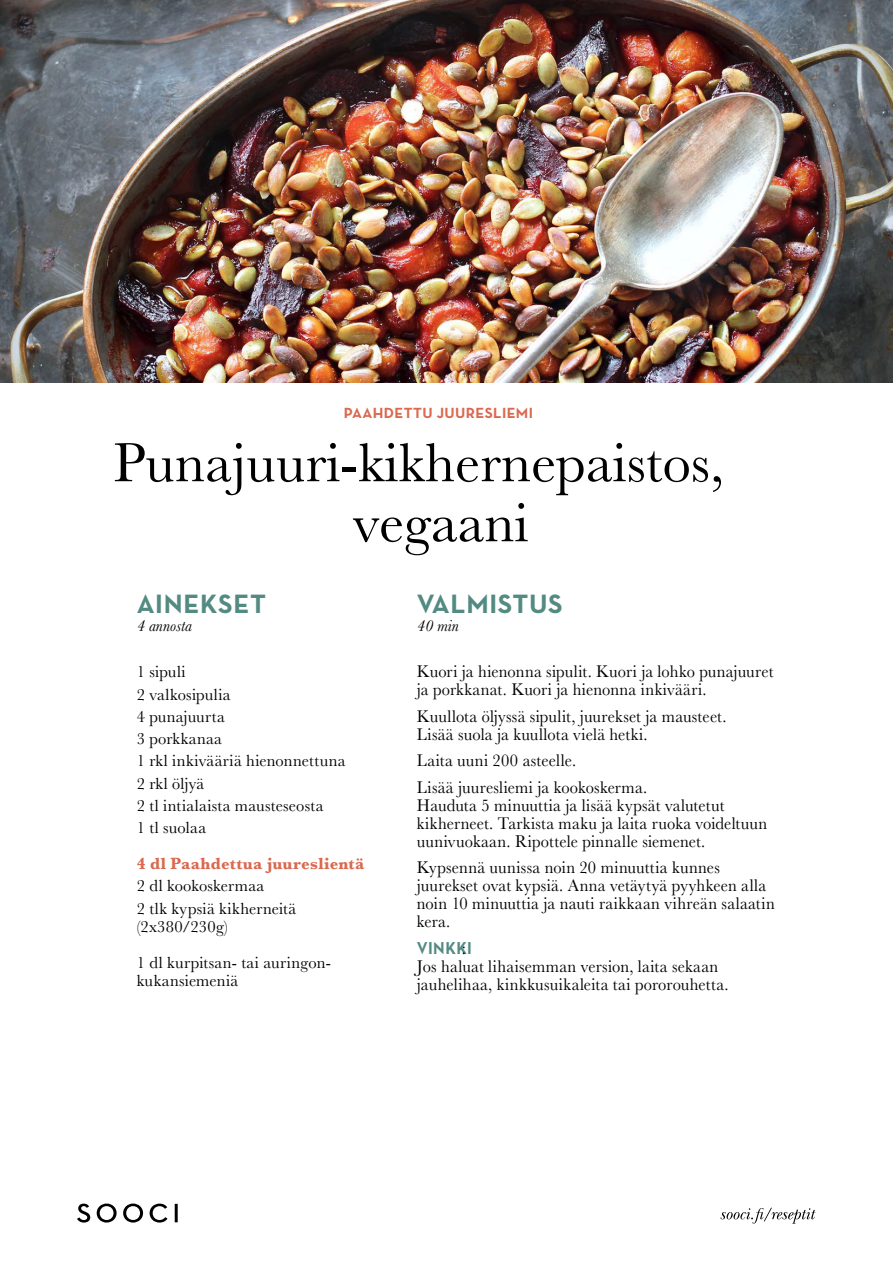
<style>
.page{position:relative;width:893px;height:1263px;background:#fff}
.page>*{position:absolute;margin:0;border:0;box-sizing:border-box;transform-origin:0 0}
.t1{font:57px/60px "Baskerville";color:#000}
.t2{font:700 27px "Neutra Text";letter-spacing:.025em;color:#538a82}
.t3{font:17.55px/18px "Baskerville";letter-spacing:.015em;color:#000;scale:.94 1}
.t4{font:700 17.55px "Neutra Text";letter-spacing:.015em;color:#538a82;scale:.94 1}
.t5{font:16.8px/22.2px "Baskerville";letter-spacing:.02em;color:#000}
.t6{font:700 16.8px "Baskerville";letter-spacing:.015em;color:#da694f}
.t7{font:italic 16.5px "Baskerville";color:#000}
.t8{font:700 15px "Neutra Text";letter-spacing:.025em;color:#da694f}
.s1{font-family:"Baskerville";font-weight:400;color:#000}
</style>
<div class="page">
<img style="left:0;top:0;width:893px;height:383px">
<svg style="left:720px;top:1208px;width:95px;height:16px"></svg>
<svg style="left:77px;top:1203px;width:101px;height:19px"></svg>
<p class="t8" style="left:344px;top:404px;width:191px">PAAHDETTU JUURESLIEMI</p>
<h1 class="t1" style="left:353px;top:434px;width:373px;text-indent:-240px">Punajuuri-kikhernepaistos, vegaani</h1>
<h2 class="t2" style="left:137px;top:587px;width:131px">AINEKSET</h2>
<p class="t7" style="left:137px;top:614px;width:57px">4 annosta</p>
<p class="t5" style="left:137px;top:661px;width:210px">1 sipuli<br>2 valkosipulia<br>4 punajuurta<br>3 porkkanaa<br>1 rkl inkivääriä hienonnettuna<br>2 rkl öljyä<br>2 tl intialaista mausteseosta<br>1 tl suolaa</p>
<p class="t6" style="left:137px;top:852px;width:229px">4 dl Paahdettua juureslientä</p>
<p class="t5" style="left:137px;top:875px;width:161px">2 dl kookoskermaa<br>2 tlk kypsiä kikherneitä</p>
<p class="t5" style="left:137px;top:908px;width:196px;line-height:36px">(2x380/230g)<br>1 dl kurpitsan- tai auringon-</p>
<p class="t5" style="left:137px;top:969px;width:103px">kukansiemeniä</p>
<h2 class="t2" style="left:417px;top:587px;width:147px">VALMISTUS</h2>
<p class="t7" style="left:417px;top:614px;width:44px">40 min</p>
<p class="t3" style="left:417px;top:663px;width:381px">Kuori ja hienonna sipulit. Kuori ja lohko punajuuret ja porkkanat. Kuori ja hienonna inkivääri.</p>
<p class="t3" style="left:417px;top:707px;width:331px">Kuullota öljyssä sipulit, juurekset ja mausteet.<br>Lisää suola ja kuullota vielä hetki.</p>
<p class="t3" style="left:417px;top:748px;width:247px;line-height:26.5px">Laita uuni 200 asteelle.<br>Lisää juuresliemi ja kookoskerma.</p>
<p class="t3" style="left:417px;top:796px;width:374px">Hauduta 5 minuuttia ja lisää kypsät valutetut kikherneet. Tarkista maku ja laita ruoka voideltuun uunivuokaan. Ripottele pinnalle siemenet.</p>
<p class="t3" style="left:417px;top:859px;width:382px">Kypsennä uunissa noin 20 minuuttia kunnes juurekset ovat kypsiä. Anna vetäytyä pyyhkeen alla noin 10 minuuttia ja nauti raikkaan vihreän salaatin kera.</p>
<p class="t4" style="left:417px;top:937px;width:60px">VINKKI<span class="s1">:</span></p>
<p class="t3" style="left:417px;top:957px;width:333px">Jos haluat lihaisemman version, laita sekaan jauhelihaa, kinkkusuikaleita tai pororouhetta.</p>
</div>
